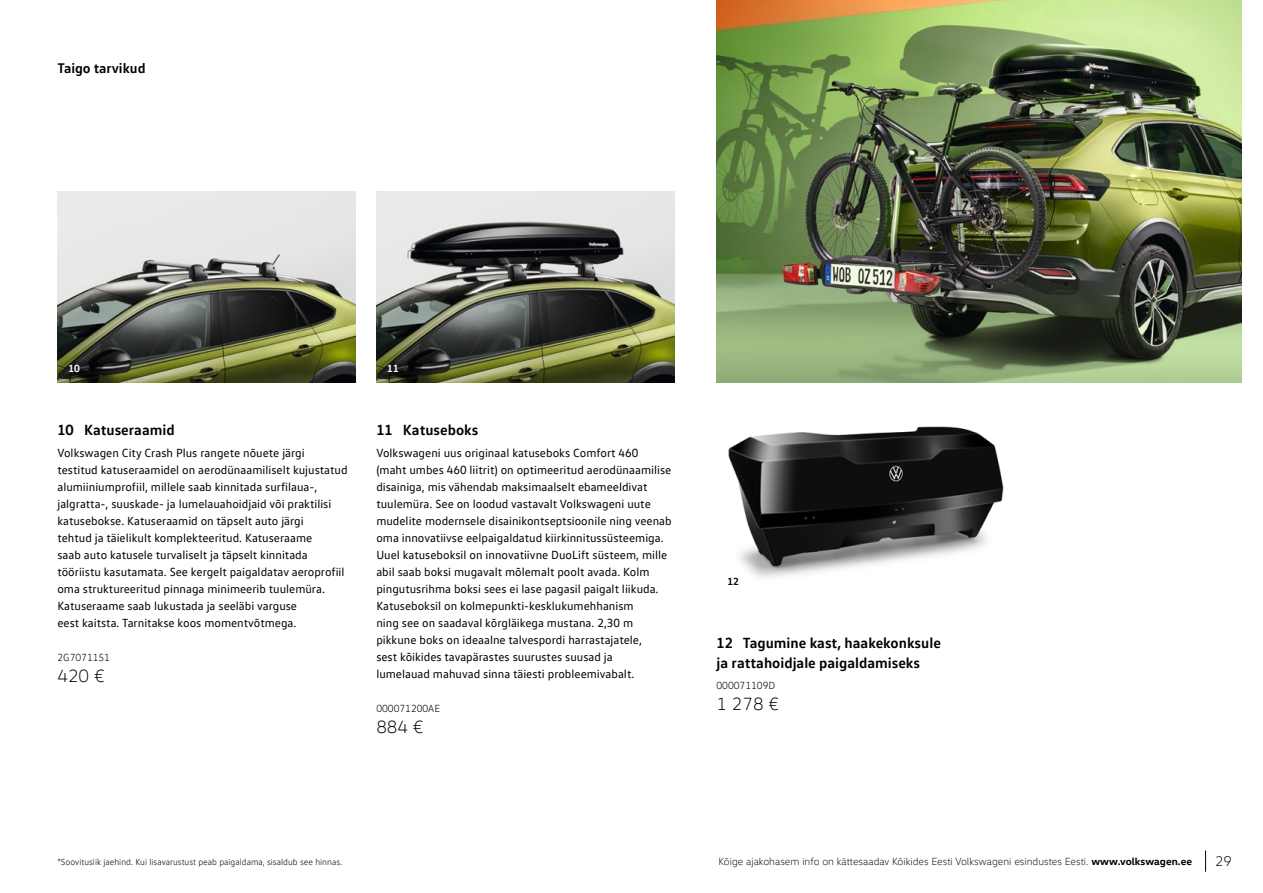
<style>
.page{position:relative;width:1263px;height:893px;background:#fff}
.page>*{position:absolute;margin:0;border:0;box-sizing:border-box;transform-origin:0 0}
.t1{font:300 18px "VW Head";color:#000}
.t2{font:700 15px/19.5px "VW Text";color:#000}
.t3{font:700 14.25px "VW Text";color:#000}
.t4{font:300 14.25px "VW Head";color:#000}
.t5{font:12px/17px "VW Text";color:#000}
.t6{font:300 10.5px "VW Head";color:#000}
.t7{font:300 10.5px "VW Text";color:#000}
.t8{font:700 10.5px "VW Text";color:#fff}
.t9{font:700 10.5px "VW Text";color:#000}
.t10{font:300 9px "VW Text";color:#000}
.s1{font-weight:700}
</style>
<div class="page">
<svg style="left:1205px;top:850px;width:1px;height:22px"></svg>
<img style="left:376px;top:191px;width:298px;height:192px">
<img style="left:728px;top:426px;width:276px;height:152px">
<img style="left:57px;top:191px;width:298px;height:192px">
<img style="left:716px;top:0;width:526px;height:383px">
<p class="t3" style="left:57px;top:59px;width:90px">Taigo tarvikud</p>
<p class="t8" style="left:68px;top:362px;width:13px">10</p>
<p class="t8" style="left:387px;top:362px;width:13px">11</p>
<p class="t2" style="left:57px;top:420px;width:119px">10 Katuseraamid</p>
<p class="t5" style="left:57px;top:444px;width:292px">Volkswagen City Crash Plus rangete nõuete järgi testitud katuseraamidel on aerodünaamiliselt kujustatud alumiiniumprofiil, millele saab kinnitada surfilaua-, jalgratta-, suuskade- ja lumelauahoidjaid või praktilisi katusebokse. Katuseraamid on täpselt auto järgi<br>tehtud ja täielikult komplekteeritud. Katuseraame<br>saab auto katusele turvaliselt ja täpselt kinnitada tööriistu kasutamata. See kergelt paigaldatav aeroprofiil oma struktureeritud pinnaga minimeerib tuulemüra.<br>Katuseraame saab lukustada ja seeläbi varguse<br>eest kaitsta. Tarnitakse koos momentvõtmega.</p>
<p class="t7" style="left:57px;top:651px;width:54px">2G7071151</p>
<h1 class="t1" style="left:57px;top:665px;width:49px">420 €</h1>
<p class="t2" style="left:376px;top:420px;width:104px">11 Katuseboks</p>
<p class="t5" style="left:376px;top:444px;width:297px">Volkswageni uus originaal katuseboks Comfort 460<br>(maht umbes 460 liitrit) on optimeeritud aerodünaamilise disainiga, mis vähendab maksimaalselt ebameeldivat tuulemüra. See on loodud vastavalt Volkswageni uute mudelite modernsele disainikontseptsioonile ning veenab oma innovatiivse eelpaigaldatud kiirkinnitussüsteemiga.<br>Uuel katuseboksil on innovatiivne DuoLift süsteem, mille abil saab boksi mugavalt mõlemalt poolt avada. Kolm pingutusrihma boksi sees ei lase pagasil paigalt liikuda.<br>Katuseboksil on kolmepunkti-kesklukumehhanism<br>ning see on saadaval kõrgläikega mustana. 2,30 m pikkune boks on ideaalne talvespordi harrastajatele,<br>sest kõikides tavapärastes suurustes suusad ja<br>lumelauad mahuvad sinna täiesti probleemivabalt.</p>
<p class="t7" style="left:376px;top:702px;width:65px">000071200AE</p>
<h1 class="t1" style="left:376px;top:716px;width:49px">884 €</h1>
<p class="t9" style="left:727px;top:574px;width:13px">12</p>
<p class="t2" style="left:716px;top:632px;width:226px">12 Tagumine kast, haakekonksule ja rattahoidjale paigaldamiseks</p>
<p class="t7" style="left:716px;top:679px;width:60px">000071109D</p>
<h1 class="t1" style="left:716px;top:693px;width:64px">1 278 €</h1>
<p class="t10" style="left:57px;top:856px;width:286px">*Soovituslik jaehind. Kui lisavarustust peab paigaldama, sisaldub see hinnas.</p>
<p class="t6" style="left:718px;top:855px;width:475px">Kõige ajakohasem info on kättesaadav Kõikides Eesti Volkswageni esindustes Eesti. <span class="s1">www.volkswagen.ee</span></p>
<p class="t4" style="left:1215px;top:853px;width:18px">29</p>
</div>
